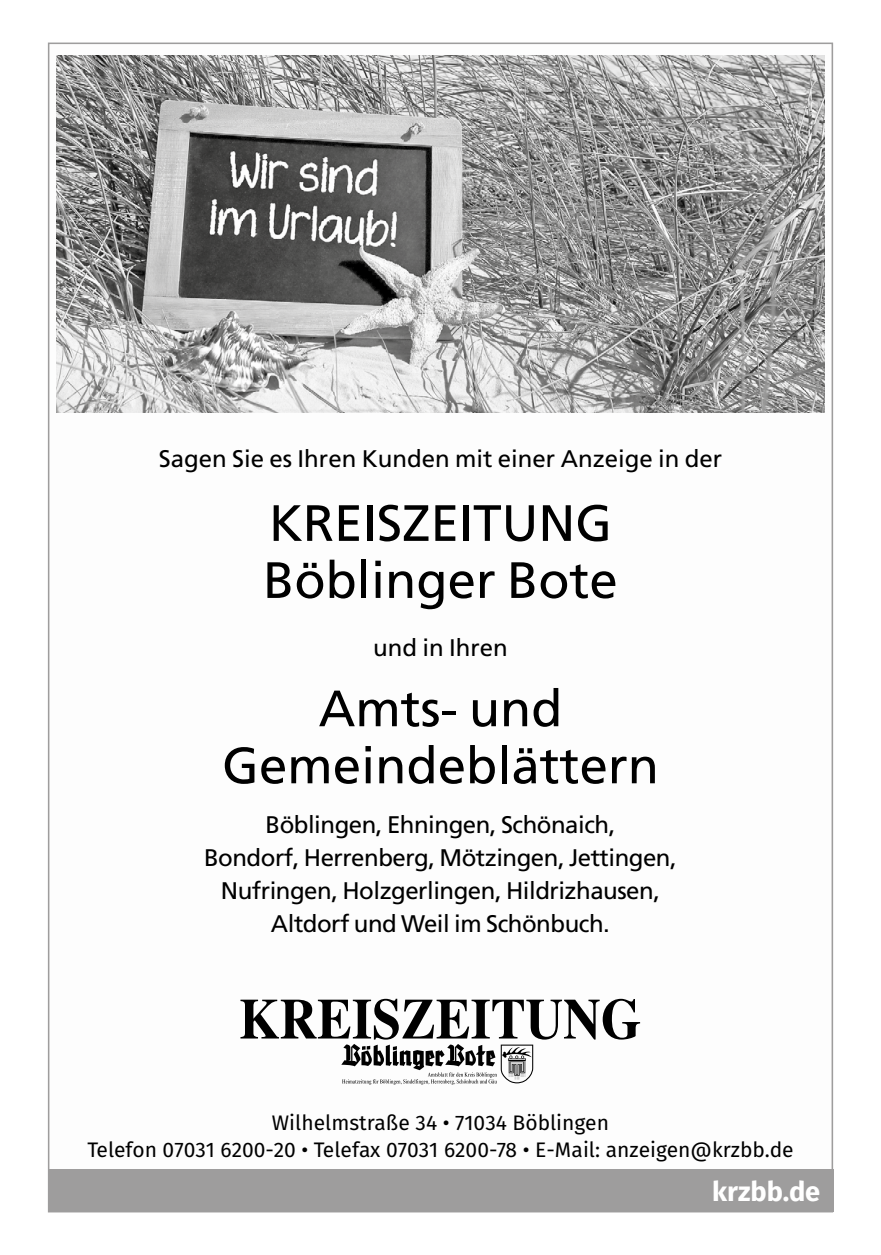
<style>
.page{position:relative;width:881px;height:1255px;background:#fff}
.page>*{position:absolute;margin:0;border:0;box-sizing:border-box;transform-origin:0 0}
.t1{font:51px/57px "Frutiger LT Pro";color:#000}
.t2{font:700 27.15px "Fira Sans";color:#fff}
.t3{font:24px/33px "Frutiger LT Pro";letter-spacing:-.02em;color:#000;text-align:center}
.t4{font:24px "Frutiger LT Pro";color:#000}
.t5{font:21px/27px "Fira Sans";color:#000;text-align:center}
</style>
<div class="page">
<div style="left:48px;top:1169px;width:784px;height:42px;background:#9e9d9d"></div>
<img style="left:56px;top:55px;width:768px;height:357px">
<svg style="left:240px;top:998px;width:399px;height:86px"></svg>
<p class="t4" style="left:159px;top:448px;width:564px">Sagen Sie es Ihren Kunden mit einer Anzeige in der</p>
<h1 class="t1" style="left:263px;top:498px;width:356px">KREISZEITUNG<br>Böblinger Bote</h1>
<p class="t4" style="left:373px;top:638px;width:136px">und in Ihren</p>
<h1 class="t1" style="left:222px;top:684px;width:438px;text-align:center">Amts- und<br>Gemeindeblättern</h1>
<p class="t3" style="left:204px;top:810px;width:474px">Böblingen, Ehningen, Schönaich,<br>Bondorf, Herrenberg, Mötzingen, Jettingen, Nufringen, Holzgerlingen, Hildrizhausen, Altdorf und Weil im Schönbuch.</p>
<p class="t5" style="left:87px;top:1110px;width:707px">Wilhelmstraße 34 • 71034 Böblingen<br>Telefon 07031 6200-20 • Telefax 07031 6200-78 • E-Mail: anzeigen@krzbb.de</p>
<p class="t2" style="left:711px;top:1175px;width:110px">krzbb.de</p>
</div>
